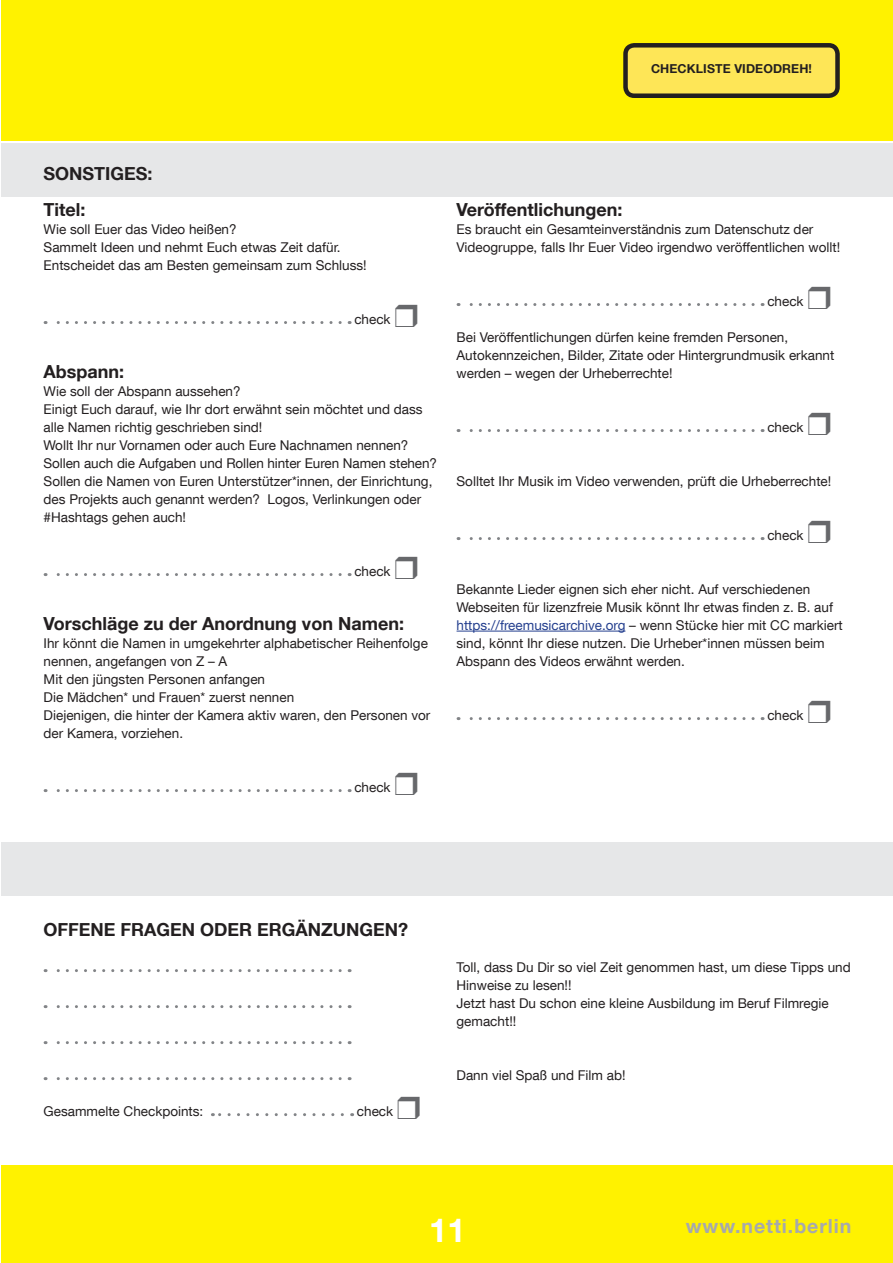
<style>
.page{position:relative;width:893px;height:1263px;background:#fff}
.page>*{position:absolute;margin:0;border:0;box-sizing:border-box;transform-origin:0 0}
.t1{font:700 33px "Helvetica Neue LT Com";color:#fff}
.t2{font:700 19.5px "Helvetica Neue LT Com";letter-spacing:.05em;color:#a7a9ac}
.t3{font:700 18px "Helvetica Neue LT Com";color:#231f20}
.t4{font:13.5px/18px "Helvetica Neue LT Com";color:#231f20}
.t5{font:700 12.3px "Helvetica Neue LT Com";letter-spacing:.01em;color:#231f20}
.s1{color:#25408f}
</style>
<div class="page">
<div style="left:1px;top:144px;width:892px;height:53px;background:#e6e7e8"></div>
<div style="left:1px;top:0;width:892px;height:140px;background:#fff200"></div>
<svg style="left:45px;top:321px;width:295px;height:3px"></svg>
<svg style="left:45px;top:573px;width:295px;height:3px"></svg>
<svg style="left:45px;top:789px;width:295px;height:3px"></svg>
<hr style="left:457px;top:631px;width:168px;height:1px;background:#25408f">
<svg style="left:458px;top:303px;width:295px;height:3px"></svg>
<svg style="left:458px;top:429px;width:295px;height:3px"></svg>
<svg style="left:458px;top:537px;width:295px;height:3px"></svg>
<svg style="left:458px;top:717px;width:295px;height:3px"></svg>
<svg style="left:45px;top:969px;width:295px;height:3px"></svg>
<svg style="left:45px;top:1005px;width:295px;height:3px"></svg>
<svg style="left:45px;top:1041px;width:295px;height:3px"></svg>
<svg style="left:45px;top:1077px;width:295px;height:3px"></svg>
<svg style="left:212px;top:1113px;width:130px;height:3px"></svg>
<div style="left:1px;top:1165px;width:892px;height:98px;background:#fff200"></div>
<div style="left:1px;top:842px;width:892px;height:53px;background:#e6e7e8"></div>
<div style="left:625px;top:45px;width:212px;height:51px;background:#fee657;border-radius:9px"></div>
<div style="left:623px;top:43px;width:217px;height:55px;border:4px solid #231f20;border-radius:9px"></div>
<p class="t5" style="left:651px;top:61px;width:162px">checkliste videodreh!</p>
<h3 class="t3" style="left:44px;top:162px;width:38px">sonstig</h3>
<h3 class="t3" style="left:124px;top:162px;width:30px">es:</h3>
<h3 class="t3" style="left:44px;top:198px;width:43px">Titel:</h3>
<p class="t4" style="left:44px;top:220px;width:325px">Wie soll Euer das Video heißen?<br>Sammelt Ideen und nehmt Euch etwas Zeit dafür.<br>Entscheidet das am Besten gemeinsam zum Schluss!</p>
<p class="t4" style="left:354px;top:310px;width:38px">check</p>
<h3 class="t3" style="left:44px;top:360px;width:82px">Abspann:</h3>
<p class="t4" style="left:44px;top:382px;width:395px">Wie soll der Abspann aussehen?<br>Einigt Euch darauf, wie Ihr dort erwähnt sein möchtet und dass alle Namen richtig geschrieben sind!<br>Wollt Ihr nur Vornamen oder auch Eure Nachnamen nennen?<br>Sollen auch die Aufgaben und Rollen hinter Euren Namen stehen?<br>Sollen die Namen von Euren Unterstützer*innen, der Einrichtung, des Projekts auch genannt werden? Logos, Verlinkungen oder #Hashtags gehen auch!</p>
<p class="t4" style="left:354px;top:562px;width:38px">check</p>
<h3 class="t3" style="left:44px;top:612px;width:362px">Vorschläge zu der Anordnung von Namen:</h3>
<p class="t4" style="left:44px;top:634px;width:388px">Ihr könnt die Namen in umgekehrter alphabetischer Reihenfolge nennen, angefangen von Z – A<br>Mit den jüngsten Personen anfangen<br>Die Mädchen* und Frauen* zuerst nennen<br>Diejenigen, die hinter der Kamera aktiv waren, den Personen vor der Kamera, vorziehen.</p>
<p class="t4" style="left:354px;top:778px;width:38px">check</p>
<h3 class="t3" style="left:457px;top:198px;width:168px">Veröffentlichungen:</h3>
<p class="t4" style="left:457px;top:220px;width:385px">Es braucht ein Gesamteinverständnis zum Datenschutz der<br>Videogruppe, falls Ihr Euer Video irgendwo veröffentlichen wollt!</p>
<p class="t4" style="left:767px;top:292px;width:38px">check</p>
<p class="t4" style="left:457px;top:328px;width:379px">Bei Veröffentlichungen dürfen keine fremden Personen,<br>Autokennzeichen, Bilder, Zitate oder Hintergrundmusik erkannt werden – wegen der Urheberrechte!</p>
<p class="t4" style="left:767px;top:418px;width:38px">check</p>
<p class="t4" style="left:457px;top:472px;width:376px">Solltet Ihr Musik im Video verwenden, prüft die Urheberrechte!</p>
<p class="t4" style="left:767px;top:526px;width:38px">check</p>
<p class="t4" style="left:457px;top:580px;width:388px">Bekannte Lieder eignen sich eher nicht. Auf verschiedenen Webseiten für lizenzfreie Musik könnt Ihr etwas finden z. B. auf <span class="s1">https://freemusicarchive.org</span> – wenn Stücke hier mit CC markiert sind, könnt Ihr diese nutzen. Die Urheber*innen müssen beim Abspann des Videos erwähnt werden.</p>
<p class="t4" style="left:767px;top:706px;width:38px">check</p>
<h3 class="t3" style="left:44px;top:918px;width:366px">offene fragen oder ergänzungen?</h3>
<p class="t4" style="left:44px;top:1102px;width:161px">Gesammelte Checkpoints:</p>
<p class="t4" style="left:357px;top:1102px;width:38px">check</p>
<p class="t4" style="left:457px;top:958px;width:396px">Toll, dass Du Dir so viel Zeit genommen hast, um diese Tipps und Hinweise zu lesen!!<br>Jetzt hast Du schon eine kleine Ausbildung im Beruf Filmregie gemacht!!</p>
<p class="t4" style="left:457px;top:1066px;width:171px">Dann viel Spaß und Film ab!</p>
<h1 class="t1" style="left:429px;top:1209px;width:38px">11</h1>
<h2 class="t2" style="left:686px;top:1214px;width:167px">www.netti.berlin</h2>
</div>
